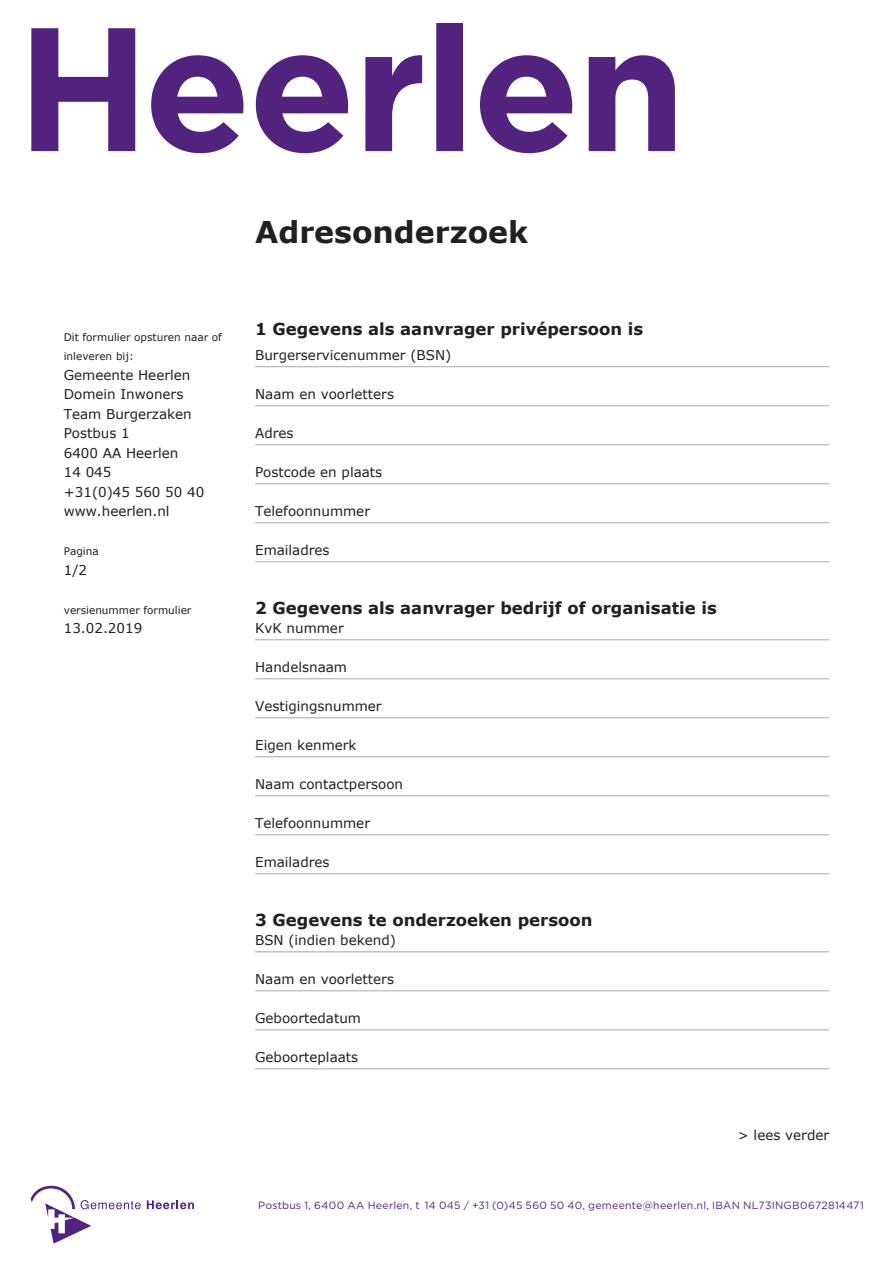
<style>
.page{position:relative;width:893px;height:1263px;background:#fff}
.page>*{position:absolute;margin:0;border:0;box-sizing:border-box;transform-origin:0 0}
.t1{font:700 30px "Verdana";color:#231f20}
.t2{font:700 16.5px "Verdana";color:#231f20}
.t3{font:13.5px/19.5px "Verdana";color:#231f20}
.t4{font:10.5px "Gotham";letter-spacing:.025em;color:#52227f}
.t5{font:10.5px/19.5px "Verdana";color:#231f20}
</style>
<div class="page">
<svg style="left:31px;top:23px;width:644px;height:130px"></svg>
<svg style="left:31px;top:1185px;width:110px;height:58px"></svg>
<svg style="left:147px;top:1200px;width:47px;height:9px"></svg>
<hr style="left:255px;top:366px;width:574px;height:1px;background:#a8a9ad">
<hr style="left:255px;top:405px;width:574px;height:1px;background:#a8a9ad">
<hr style="left:255px;top:444px;width:574px;height:1px;background:#a8a9ad">
<hr style="left:255px;top:483px;width:574px;height:1px;background:#a8a9ad">
<hr style="left:255px;top:522px;width:574px;height:1px;background:#a8a9ad">
<hr style="left:255px;top:561px;width:574px;height:1px;background:#a8a9ad">
<hr style="left:255px;top:639px;width:574px;height:1px;background:#a8a9ad">
<hr style="left:255px;top:678px;width:574px;height:1px;background:#a8a9ad">
<hr style="left:255px;top:717px;width:574px;height:1px;background:#a8a9ad">
<hr style="left:255px;top:756px;width:574px;height:1px;background:#a8a9ad">
<hr style="left:255px;top:795px;width:574px;height:1px;background:#a8a9ad">
<hr style="left:255px;top:834px;width:574px;height:1px;background:#a8a9ad">
<hr style="left:255px;top:873px;width:574px;height:1px;background:#a8a9ad">
<hr style="left:255px;top:951px;width:574px;height:1px;background:#a8a9ad">
<hr style="left:255px;top:990px;width:574px;height:1px;background:#a8a9ad">
<hr style="left:255px;top:1029px;width:574px;height:1px;background:#a8a9ad">
<hr style="left:255px;top:1068px;width:574px;height:1px;background:#a8a9ad">
<p class="t5" style="left:64px;top:327px;width:160px">Dit formulier opsturen naar of inleveren bij:</p>
<p class="t3" style="left:64px;top:364px;width:142px">Gemeente Heerlen<br>Domein Inwoners<br>Team Burgerzaken<br>Postbus 1<br>6400 AA Heerlen<br>14 045<br>+31(0)45 560 50 40 www.heerlen.nl</p>
<p class="t5" style="left:64px;top:541px;width:37px">Pagina</p>
<p class="t3" style="left:64px;top:559px;width:25px">1/2</p>
<p class="t5" style="left:64px;top:600px;width:129px">versienummer formulier</p>
<p class="t3" style="left:64px;top:618px;width:80px">13.02.2019</p>
<h1 class="t1" style="left:255px;top:213px;width:275px">Adresonderzoek</h1>
<p class="t2" style="left:255px;top:319px;width:390px">1 Gegevens als aanvrager privépersoon is</p>
<p class="t3" style="left:255px;top:345px;width:198px">Burgerservicenummer (BSN)</p>
<p class="t3" style="left:255px;top:384px;width:140px">Naam en voorletters</p>
<p class="t3" style="left:255px;top:423px;width:40px">Adres</p>
<p class="t3" style="left:255px;top:462px;width:129px">Postcode en plaats</p>
<p class="t3" style="left:255px;top:501px;width:116px">Telefoonnummer</p>
<p class="t3" style="left:255px;top:540px;width:76px">Emailadres</p>
<p class="t2" style="left:255px;top:597px;width:463px">2 Gegevens als aanvrager bedrijf of organisatie is</p>
<p class="t3" style="left:255px;top:618px;width:90px">KvK nummer</p>
<p class="t3" style="left:255px;top:657px;width:93px">Handelsnaam</p>
<p class="t3" style="left:255px;top:696px;width:128px">Vestigingsnummer</p>
<p class="t3" style="left:255px;top:735px;width:103px">Eigen kenmerk</p>
<p class="t3" style="left:255px;top:774px;width:149px">Naam contactpersoon</p>
<p class="t3" style="left:255px;top:813px;width:116px">Telefoonnummer</p>
<p class="t3" style="left:255px;top:852px;width:76px">Emailadres</p>
<p class="t2" style="left:255px;top:909px;width:339px">3 Gegevens te onderzoeken persoon</p>
<p class="t3" style="left:255px;top:930px;width:142px">BSN (indien bekend)</p>
<p class="t3" style="left:255px;top:969px;width:140px">Naam en voorletters</p>
<p class="t3" style="left:255px;top:1008px;width:107px">Geboortedatum</p>
<p class="t3" style="left:255px;top:1047px;width:105px">Geboorteplaats</p>
<p class="t3" style="left:738px;top:1125px;width:93px">&gt; lees verder</p>
<p class="t4" style="left:258px;top:1199px;width:607px">Postbus 1, 6400 AA Heerlen, t 14 045 / +31 (0)45 560 50 40, gemeente@heerlen.nl, IBAN NL73INGB0672814471</p>
</div>
